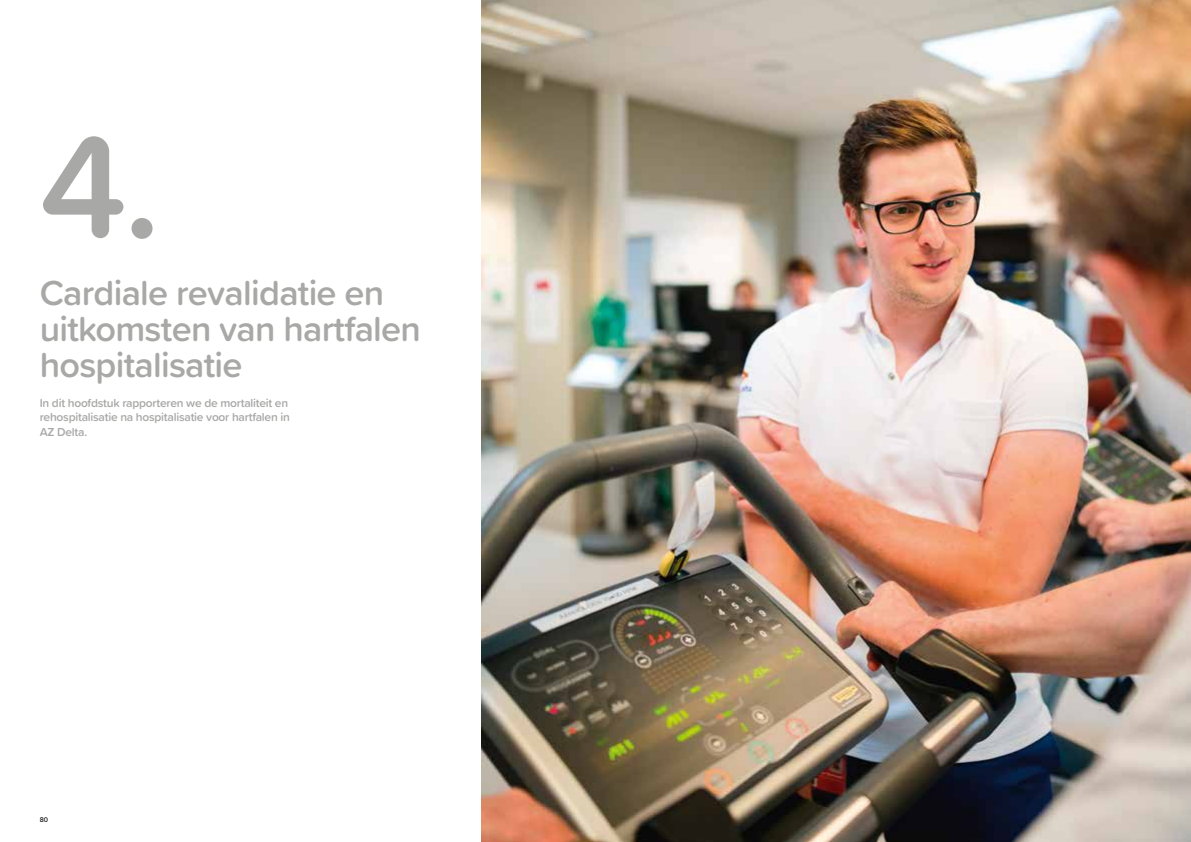
<style>
.page{position:relative;width:1191px;height:842px;background:#fff}
.page>*{position:absolute;margin:0;border:0;box-sizing:border-box;transform-origin:0 0}
.t1{font:600 150px "Proxima Soft";color:#a8a8a7}
.t2{font:600 36px/36px "Proxima Soft";letter-spacing:-.02em;color:#a8a8a7}
.t3{font:600 12px/14.4px "Proxima Soft";letter-spacing:-.02em;color:#a8a8a7}
.t4{font:500 7px "Proxima Soft";color:#000}
</style>
<div class="page">
<img style="left:482px;top:0;width:709px;height:842px">
<h1 class="t1" style="left:40px;top:74px;width:122px">4.</h1>
<h2 class="t2" style="left:40px;top:274px;width:383px">Cardiale revalidatie en uitkomsten van hartfalen hospitalisatie</h2>
<p class="t3" style="left:40px;top:395px;width:252px">In dit hoofdstuk rapporteren we de mortaliteit en rehospitalisatie na hospitalisatie voor hartfalen in<br>AZ Delta.</p>
<p class="t4" style="left:40px;top:814px;width:10px">80</p>
</div>
